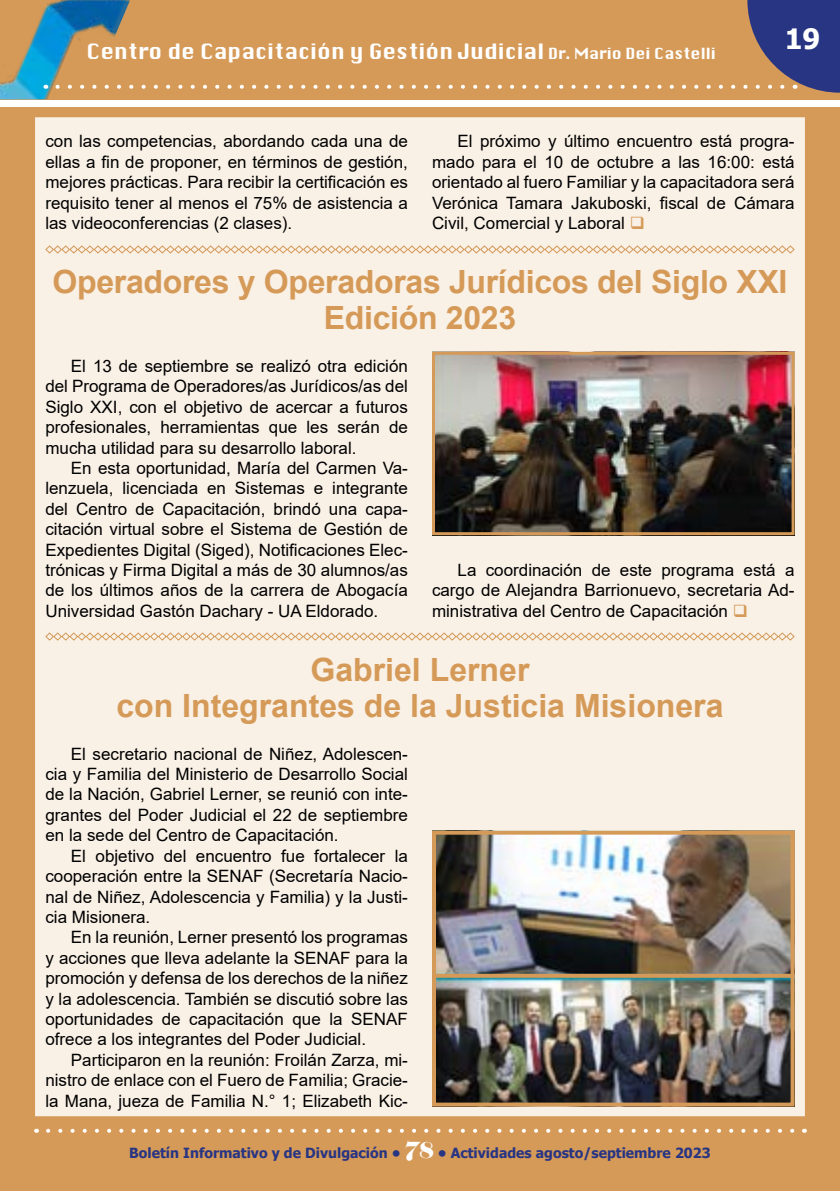
<style>
.page{position:relative;width:840px;height:1191px;background:#fff}
.page>*{position:absolute;margin:0;border:0;box-sizing:border-box;transform-origin:0 0}
.t1{font:700 32px/36px "Arial";letter-spacing:-.01em;color:#d59a58;text-align:center}
.t2{font:700 28px "Tahoma";color:#fff}
.t3{font:22px "Chicane";color:#fff}
.t4{font:17px/20.4px "Arial";color:#000;text-align:justify}
.t5{font:700 14px "Tahoma";color:#283583}
.s1{font-size:16px}
.s2{color:#d59a58}
.s3{font-family:"Elephant";font-weight:400;font-size:22px;color:#fff}
</style>
<div class="page">
<div style="left:0;top:108px;width:839px;height:1083px;background:#d59a58"></div>
<svg style="left:48px;top:1128px;width:747px;height:4px"></svg>
<div style="left:0;top:0;width:839px;height:99px;background:#d59a58"></div>
<img style="left:0;top:1px;width:57px;height:98px">
<svg style="left:57px;top:0;width:782px;height:93px"></svg>
<div style="left:33px;top:115px;width:773px;height:1003px;background:#f9f0e6;border:2px solid #d59a58"></div>
<svg style="left:45px;top:245px;width:749px;height:9px"></svg>
<img style="left:436px;top:356px;width:354px;height:175px">
<div style="left:432px;top:352px;width:362px;height:183px;border:3px solid #d59a58"></div>
<svg style="left:45px;top:632px;width:749px;height:9px"></svg>
<img style="left:437px;top:835px;width:352px;height:266px">
<div style="left:432px;top:830px;width:362px;height:276px;border:4px solid #d59a58"></div>
<svg style="left:432px;top:973px;width:362px;height:4px"></svg>
<p class="t3" style="left:86px;top:40px;width:630px">Centro de Capacitación y Gestión Judicial <span class="s1">Dr. Mario Dei Castelli</span></p>
<h2 class="t2" style="left:784px;top:19px;width:37px">19</h2>
<p class="t4" style="left:45px;top:131px;width:364px">con las competencias, abordando cada una de ellas a fin de proponer, en términos de gestión, mejores prácticas. Para recibir la certificación es requisito tener al menos el 75% de asistencia a las videoconferencias (2 clases).</p>
<p class="t4" style="left:432px;top:131px;width:364px;text-indent:26px">El próximo y último encuentro está progra&shy;mado para el 10 de octubre a las 16:00: está orientado al fuero Familiar y la capacitadora será Verónica Tamara Jakuboski, fiscal de Cámara Civil, Comercial y Laboral <span class="s2">❑</span></p>
<h1 class="t1" style="left:53px;top:264px;width:736px">Operadores y Operadoras Jurídicos del Siglo XXI<br>Edición 2023</h1>
<p class="t4" style="left:45px;top:356px;width:364px;text-indent:26px">El 13 de septiembre se realizó otra edición del Programa de Operadores/as Jurídicos/as del Siglo XXI, con el objetivo de acercar a futuros profesionales, herramientas que les serán de mucha utilidad para su desarrollo laboral.</p>
<p class="t4" style="left:45px;top:458px;width:364px;text-indent:26px">En esta oportunidad, María del Carmen Va&shy;lenzuela, licenciada en Sistemas e integrante del Centro de Capacitación, brindó una capa&shy;citación virtual sobre el Sistema de Gestión de Expedientes Digital (Siged), Notificaciones Elec&shy;trónicas y Firma Digital a más de 30 alumnos/as de los últimos años de la carrera de Abogacía Universidad Gastón Dachary - UA Eldorado.</p>
<p class="t4" style="left:432px;top:560px;width:364px;text-indent:26px">La coordinación de este programa está a cargo de Alejandra Barrionuevo, secretaria Ad&shy;ministrativa del Centro de Capacitación <span class="s2">❑</span></p>
<h1 class="t1" style="left:116px;top:652px;width:608px">Gabriel Lerner<br>con Integrantes de la Justicia Misionera</h1>
<p class="t4" style="left:45px;top:743px;width:364px;text-indent:26px">El secretario nacional de Niñez, Adolescen&shy;cia y Familia del Ministerio de Desarrollo Social de la Nación, Gabriel Lerner, se reunió con inte&shy;grantes del Poder Judicial el 22 de septiembre en la sede del Centro de Capacitación.</p>
<p class="t4" style="left:45px;top:845px;width:364px;text-indent:26px">El objetivo del encuentro fue fortalecer la cooperación entre la SENAF (Secretaría Nacio&shy;nal de Niñez, Adolescencia y Familia) y la Justi&shy;cia Misionera.</p>
<p class="t4" style="left:45px;top:927px;width:364px;text-indent:26px">En la reunión, Lerner presentó los programas y acciones que lleva adelante la SENAF para la promoción y defensa de los derechos de la niñez y la adolescencia. También se discutió sobre las oportunidades de capacitación que la SENAF ofrece a los integrantes del Poder Judicial.</p>
<p class="t4" style="left:45px;top:1049px;width:364px;text-indent:26px">Participaron en la reunión: Froilán Zarza, mi&shy;nistro de enlace con el Fuero de Familia; Gracie&shy;la Mana, jueza de Familia N.° 1; Elizabeth Kic-</p>
<p class="t5" style="left:129px;top:1143px;width:582px">Boletín Informativo y de Divulgación • <span class="s3">78</span> • Actividades agosto/septiembre 2023</p>
</div>
